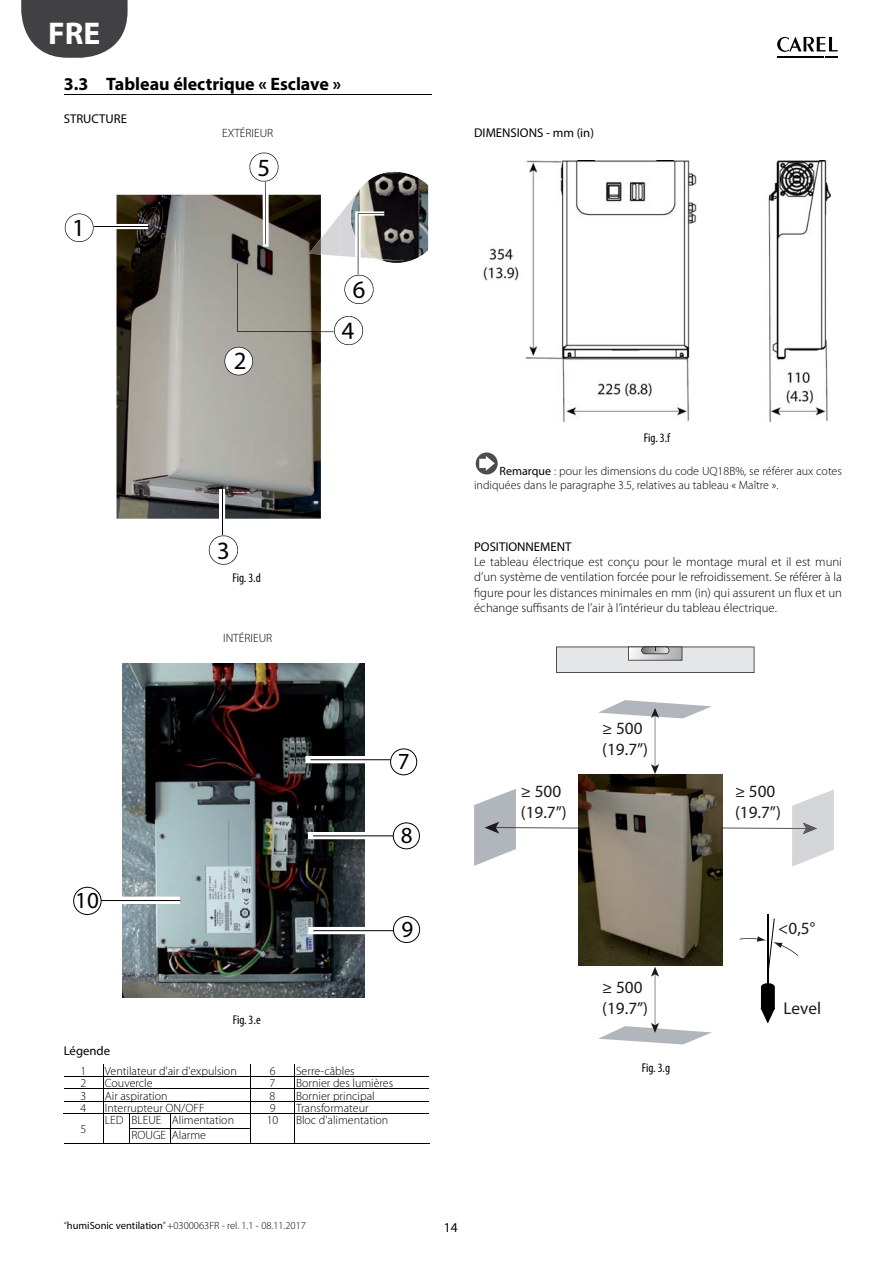
<style>
.page{position:relative;width:893px;height:1263px;background:#fff}
.page>*{position:absolute;margin:0;border:0;box-sizing:border-box;transform-origin:0 0}
.t1{font:700 31.5px "Myriad Pro";color:#fff}
.t2{font:24.75px "Myriad Pro";color:#000}
.t3{font:23.1px "Myriad Pro";color:#000}
.t4{font:700 18px "Myriad Pro";color:#000}
.t5{font:17.25px/21.1px "Myriad Pro";color:#1d191c}
.t6{font:13.5px "Myriad Pro";color:#000}
.t7{font:300 12.75px/15.3px "Myriad Pro";color:#000;text-align:justify}
.t8{font:12.75px "Myriad Pro";color:#000}
.t9{font:condensed 12.75px "Myriad Pro";letter-spacing:-.005em;color:#000}
.t10{font:300 12px/14.4px "Myriad Pro";color:#000}
.t11{font:300 10.5px "Myriad Pro";color:#000}
.s1{font-weight:400}
</style>
<div class="page">
<svg style="left:777px;top:37px;width:61px;height:21px"></svg>
<svg style="left:21px;top:0;width:107px;height:58px;background:#5d5d5e"></svg>
<img style="left:484px;top:161px;width:346px;height:260px">
<svg style="left:476px;top:452px;width:22px;height:22px"></svg>
<svg style="left:479px;top:456px;width:16px;height:15px"></svg>
<img style="left:578px;top:774px;width:144px;height:191px">
<hr style="left:767px;top:915px;width:2px;height:71px;background:#000">
<svg style="left:760px;top:983px;width:15px;height:40px"></svg>
<svg style="left:740px;top:918px;width:58px;height:51px"></svg>
<svg style="left:556px;top:647px;width:198px;height:26px;background:#d4d5d7"></svg>
<hr style="left:495px;top:827px;width:85px;height:1px;background:#1d191c">
<svg style="left:474px;top:789px;width:42px;height:77px"></svg>
<svg style="left:598px;top:967px;width:114px;height:77px"></svg>
<hr style="left:722px;top:828px;width:85px;height:1px;background:#1d191c">
<svg style="left:792px;top:789px;width:42px;height:78px"></svg>
<svg style="left:598px;top:700px;width:114px;height:74px"></svg>
<hr style="left:64px;top:94px;width:368px;height:1px;background:#000">
<img style="left:117px;top:195px;width:204px;height:324px">
<svg style="left:65px;top:213px;width:83px;height:29px"></svg>
<hr style="left:94px;top:227px;width:54px;height:1px;background:#000">
<hr style="left:222px;top:489px;width:1px;height:46px;background:#000">
<img style="left:122px;top:664px;width:242px;height:333px">
<div style="left:96px;top:897px;width:83px;height:6px;background:#fff"></div>
<hr style="left:101px;top:900px;width:79px;height:1px;background:#000">
<svg style="left:310px;top:929px;width:81px;height:3px"></svg>
<hr style="left:314px;top:930px;width:79px;height:1px;background:#000">
<svg style="left:310px;top:834px;width:81px;height:3px"></svg>
<hr style="left:314px;top:835px;width:79px;height:1px;background:#000">
<svg style="left:308px;top:758px;width:80px;height:3px"></svg>
<hr style="left:311px;top:759px;width:79px;height:1px;background:#000">
<div style="left:73px;top:887px;width:28px;height:28px;border:1px solid #000;border-radius:50%"></div>
<div style="left:393px;top:916px;width:27px;height:27px;border:1px solid #000;border-radius:50%"></div>
<div style="left:393px;top:823px;width:27px;height:26px;border:1px solid #000;border-radius:50%"></div>
<div style="left:390px;top:749px;width:27px;height:26px;border:1px solid #000;border-radius:50%"></div>
<hr style="left:64px;top:1143px;width:66px;height:1px;background:#000">
<hr style="left:251px;top:1143px;width:178px;height:1px;background:#000">
<hr style="left:64px;top:1076px;width:230px;height:1px;background:#000">
<hr style="left:294px;top:1076px;width:135px;height:1px;background:#000">
<hr style="left:64px;top:1089px;width:230px;height:1px;background:#000">
<hr style="left:294px;top:1089px;width:135px;height:1px;background:#000">
<hr style="left:64px;top:1101px;width:230px;height:1px;background:#000">
<hr style="left:294px;top:1101px;width:135px;height:1px;background:#000">
<hr style="left:64px;top:1113px;width:106px;height:1px;background:#000">
<hr style="left:170px;top:1113px;width:81px;height:1px;background:#000">
<hr style="left:251px;top:1113px;width:43px;height:1px;background:#000">
<hr style="left:294px;top:1113px;width:135px;height:1px;background:#000">
<hr style="left:129px;top:1128px;width:41px;height:1px;background:#000">
<svg style="left:129px;top:1114px;width:1px;height:29px"></svg>
<hr style="left:170px;top:1128px;width:81px;height:1px;background:#000">
<svg style="left:170px;top:1114px;width:1px;height:29px"></svg>
<hr style="left:130px;top:1143px;width:121px;height:1px;background:#000">
<svg style="left:103px;top:1064px;width:1px;height:79px"></svg>
<svg style="left:294px;top:1064px;width:1px;height:79px"></svg>
<svg style="left:204px;top:490px;width:38px;height:75px"></svg>
<svg style="left:224px;top:152px;width:205px;height:223px"></svg>
<h1 class="t1" style="left:48px;top:22px;width:54px">FRE</h1>
<h3 class="t4" style="left:64px;top:77px;width:279px">3.3 Tableau électrique « Esclave »</h3>
<p class="t8" style="left:64px;top:114px;width:65px">STRUCTURE</p>
<p class="t10" style="left:222px;top:127px;width:53px">EXTÉRIEUR</p>
<h2 class="t2" style="left:72px;top:218px;width:14px">1</h2>
<h2 class="t2" style="left:258px;top:158px;width:14px">5</h2>
<p class="t8" style="left:474px;top:128px;width:121px">DIMENSIONS - mm (in)</p>
<h2 class="t2" style="left:234px;top:352px;width:14px">2</h2>
<p class="t9" style="left:232px;top:573px;width:30px">Fig. 3.d</p>
<h3 class="t3" style="left:75px;top:892px;width:25px">10</h3>
<p class="t10" style="left:223px;top:632px;width:51px">INTÉRIEUR</p>
<p class="t9" style="left:233px;top:1015px;width:29px">Fig. 3.e</p>
<h3 class="t3" style="left:398px;top:753px;width:13px">7</h3>
<h3 class="t3" style="left:401px;top:827px;width:13px">8</h3>
<h3 class="t3" style="left:402px;top:920px;width:13px">9</h3>
<p class="t8" style="left:64px;top:1046px;width:48px">Légende</p>
<p class="t10" style="left:81px;top:1065px;width:7px">1</p>
<p class="t10" style="left:105px;top:1065px;width:133px">Ventilateur d'air d'expulsion</p>
<p class="t10" style="left:270px;top:1065px;width:7px">6</p>
<p class="t10" style="left:296px;top:1065px;width:60px">Serre-câbles</p>
<p class="t10" style="left:81px;top:1077px;width:7px">2</p>
<p class="t10" style="left:105px;top:1077px;width:49px">Couvercle</p>
<p class="t10" style="left:270px;top:1077px;width:7px">7</p>
<p class="t10" style="left:296px;top:1077px;width:99px">Bornier des lumières</p>
<p class="t10" style="left:81px;top:1089px;width:7px">3</p>
<p class="t10" style="left:105px;top:1089px;width:64px">Air aspiration</p>
<p class="t10" style="left:270px;top:1089px;width:7px">8</p>
<p class="t10" style="left:296px;top:1089px;width:80px">Bornier principal</p>
<p class="t10" style="left:81px;top:1102px;width:7px">4</p>
<p class="t10" style="left:105px;top:1102px;width:101px">Interrupteur ON/OFF</p>
<p class="t10" style="left:270px;top:1102px;width:7px">9</p>
<p class="t10" style="left:296px;top:1102px;width:74px">Transformateur</p>
<p class="t10" style="left:81px;top:1123px;width:7px">5</p>
<p class="t10" style="left:105px;top:1114px;width:131px">LED BLEUE Alimentation</p>
<p class="t10" style="left:267px;top:1114px;width:13px">10</p>
<p class="t10" style="left:296px;top:1114px;width:94px">Bloc d'alimentation</p>
<p class="t10" style="left:131px;top:1129px;width:76px">ROUGE Alarme</p>
<p class="t9" style="left:644px;top:433px;width:28px">Fig. 3.f</p>
<p class="t10" style="left:474px;top:465px;width:369px;text-indent:26px"><span class="s1">Remarque</span> : pour les dimensions du code UQ18B%, se référer aux cotes indiquées dans le paragraphe 3.5, relatives au tableau « Maître ».</p>
<p class="t8" style="left:474px;top:541px;width:99px">POSITIONNEMENT</p>
<p class="t7" style="left:474px;top:555px;width:369px">Le tableau électrique est conçu pour le montage mural et il est muni d’un système de ventilation forcée pour le refroidissement. Se référer à la figure pour les distances minimales en mm (in) qui assurent un flux et un échange suffisants de l’air à l’intérieur du tableau électrique.</p>
<h3 class="t5" style="left:602px;top:719px;width:47px">≥ 500 (19.7”)</h3>
<h3 class="t5" style="left:521px;top:782px;width:47px">≥ 500 (19.7”)</h3>
<h3 class="t5" style="left:735px;top:782px;width:47px">≥ 500 (19.7”)</h3>
<h3 class="t5" style="left:602px;top:978px;width:47px">≥ 500 (19.7”)</h3>
<p class="t9" style="left:642px;top:1063px;width:30px">Fig. 3.g</p>
<h3 class="t5" style="left:778px;top:919px;width:38px">&lt;0,5°</h3>
<h3 class="t5" style="left:783px;top:999px;width:39px">Level</h3>
<p class="t11" style="left:64px;top:1222px;width:244px">“<span class="s1">humiSonic ventilation</span>” +0300063FR - rel. 1.1 - 08.11.2017</p>
<p class="t6" style="left:444px;top:1222px;width:15px">14</p>
</div>
